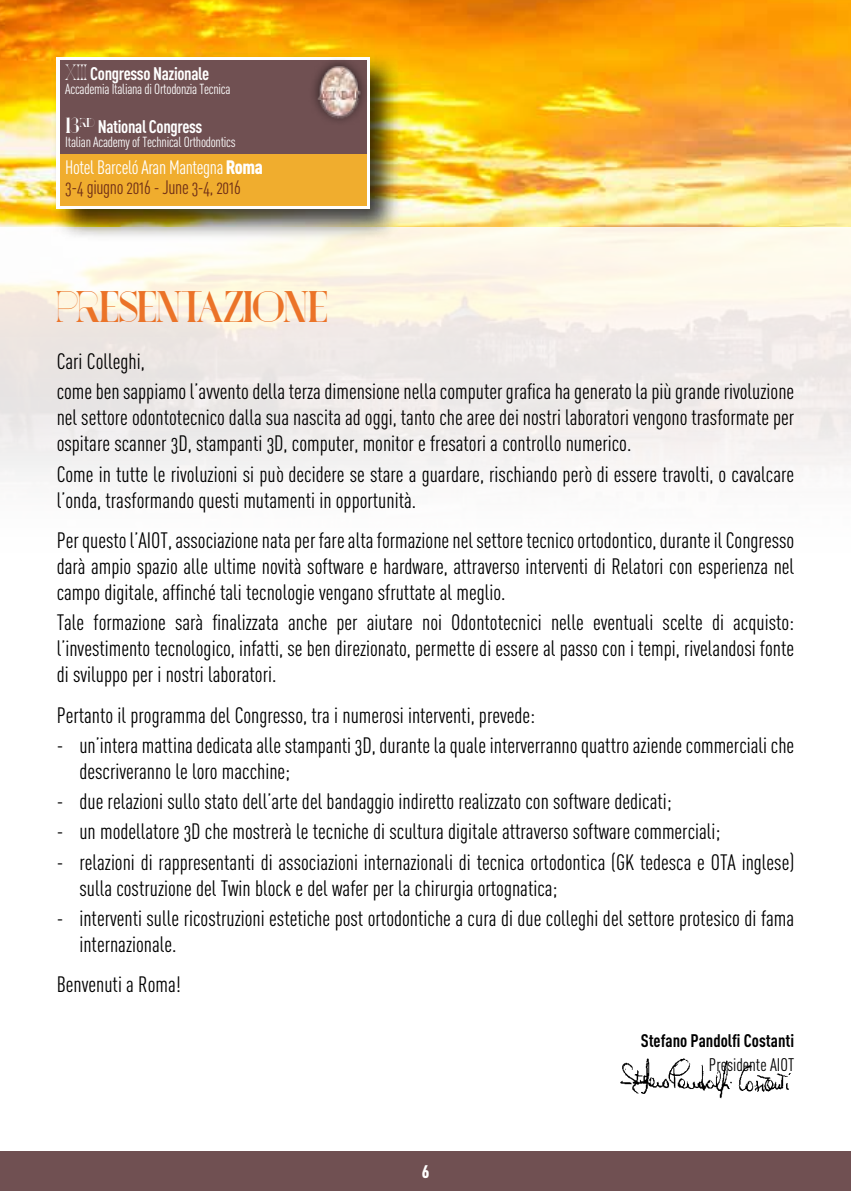
<style>
.page{position:relative;width:851px;height:1191px;background:#fff}
.page>*{position:absolute;margin:0;border:0;box-sizing:border-box;transform-origin:0 0}
.t1{font:500 36px "Port Vintage";color:#eb7328}
.t2{font:22px/26px "DIN Cond Regular Alternate";color:#000}
.t3{font:19.2px/19.2px "DIN Cond Regular Alternate";letter-spacing:-.02em;color:#713017}
.t4{font:18px "DIN Cond Bold Alternate";letter-spacing:-.02em;color:#fff}
.t5{font:18px "DIN Cond Bold Alternate";color:#000}
.t6{font:18px "DIN Cond Regular Alternate";color:#000}
.t7{font:900 18px "DIN Cond";color:#fff}
.t8{font:14.4px "DIN Cond Regular Alternate";letter-spacing:-.02em;color:#fff}
.s1{font-family:"Port Vintage";font-weight:500}
.s2{color:#fff}
.s3{font-family:"DIN Cond Black Alternate";color:#fff}
</style>
<div class="page">
<img style="left:0;top:0;width:851px;height:227px">
<div style="left:52px;top:52px;width:350px;height:190px;background:#000;opacity:.75"></div>
<svg style="left:57px;top:57px;width:313px;height:152px"></svg>
<div style="left:60px;top:60px;width:306px;height:94px;background:#705052"></div>
<div style="left:308px;top:56px;width:61px;height:71px;background:#000;opacity:.75"></div>
<img style="left:317px;top:65px;width:44px;height:54px">
<div style="left:60px;top:154px;width:306px;height:51px;background:#f0ad2e"></div>
<div style="left:0;top:1151px;width:850px;height:40px;background:#705052"></div>
<hr style="left:850px;top:1151px;width:1px;height:40px;background:#705052">
<img style="left:620px;top:1058px;width:171px;height:41px">
<p class="t4" style="left:65px;top:62px;width:145px"><span class="s1">XIII</span> Congresso Nazionale</p>
<p class="t8" style="left:65px;top:81px;width:167px">Accademia Italiana di Ortodonzia Tecnica</p>
<p class="t4" style="left:65px;top:115px;width:139px"><span class="s1">13</span><sup>RD</sup> National Congress</p>
<p class="t8" style="left:65px;top:133px;width:172px">Italian Academy of Technical Orthodontics</p>
<p class="t3" style="left:65px;top:158px;width:199px"><span class="s2">Hotel Barceló Aran Mantegna</span> <span class="s3">Roma<br></span>3-4 giugno 2016 - June 3-4, 2016</p>
<h1 class="t1" style="left:57px;top:288px;width:272px">PRESENTAZIONE</h1>
<p class="t2" style="left:57px;top:346px;width:739px;line-height:30.2px">Cari Colleghi,<br>come ben sappiamo l’avvento della terza dimensione nella computer grafica ha generato la più grande rivoluzione</p>
<p class="t2" style="left:57px;top:404px;width:739px">nel settore odontotecnico dalla sua nascita ad oggi, tanto che aree dei nostri laboratori vengono trasformate per ospitare scanner 3D, stampanti 3D, computer, monitor e fresatori a controllo numerico.</p>
<p class="t2" style="left:57px;top:461px;width:739px">Come in tutte le rivoluzioni si può decidere se stare a guardare, rischiando però di essere travolti, o cavalcare l’onda, trasformando questi mutamenti in opportunità.</p>
<p class="t2" style="left:57px;top:527px;width:739px;text-align:justify">Per questo l’AIOT, associazione nata per fare alta formazione nel settore tecnico ortodontico, durante il Congresso darà ampio spazio alle ultime novità software e hardware, attraverso interventi di Relatori con esperienza nel campo digitale, affinché tali tecnologie vengano sfruttate al meglio.</p>
<p class="t2" style="left:57px;top:609px;width:739px;text-align:justify">Tale formazione sarà finalizzata anche per aiutare noi Odontotecnici nelle eventuali scelte di acquisto: l’investimento tecnologico, infatti, se ben direzionato, permette di essere al passo con i tempi, rivelandosi fonte di sviluppo per i nostri laboratori.</p>
<p class="t2" style="left:57px;top:701px;width:480px">Pertanto il programma del Congresso, tra i numerosi interventi, prevede:</p>
<p class="t2" style="left:79px;top:732px;width:716px;text-indent:-23px">- un’intera mattina dedicata alle stampanti 3D, durante la quale interverranno quattro aziende commerciali che descriveranno le loro macchine;</p>
<p class="t2" style="left:57px;top:788px;width:616px">- due relazioni sullo stato dell’arte del bandaggio indiretto realizzato con software dedicati;</p>
<p class="t2" style="left:57px;top:818px;width:665px">- un modellatore 3D che mostrerà le tecniche di scultura digitale attraverso software commerciali;</p>
<p class="t2" style="left:79px;top:848px;width:716px;text-indent:-23px">- relazioni di rappresentanti di associazioni internazionali di tecnica ortodontica (GK tedesca e OTA inglese) sulla costruzione del Twin block e del wafer per la chirurgia ortognatica;</p>
<p class="t2" style="left:79px;top:905px;width:716px;text-indent:-23px">- interventi sulle ricostruzioni estetiche post ortodontiche a cura di due colleghi del settore protesico di fama internazionale.</p>
<p class="t2" style="left:57px;top:971px;width:126px">Benvenuti a Roma!</p>
<p class="t7" style="left:421px;top:1159px;width:9px">6</p>
<p class="t5" style="left:640px;top:1029px;width:155px">Stefano Pandolfi Costanti</p>
<p class="t6" style="left:708px;top:1054px;width:87px">Presidente AIOT</p>
</div>
